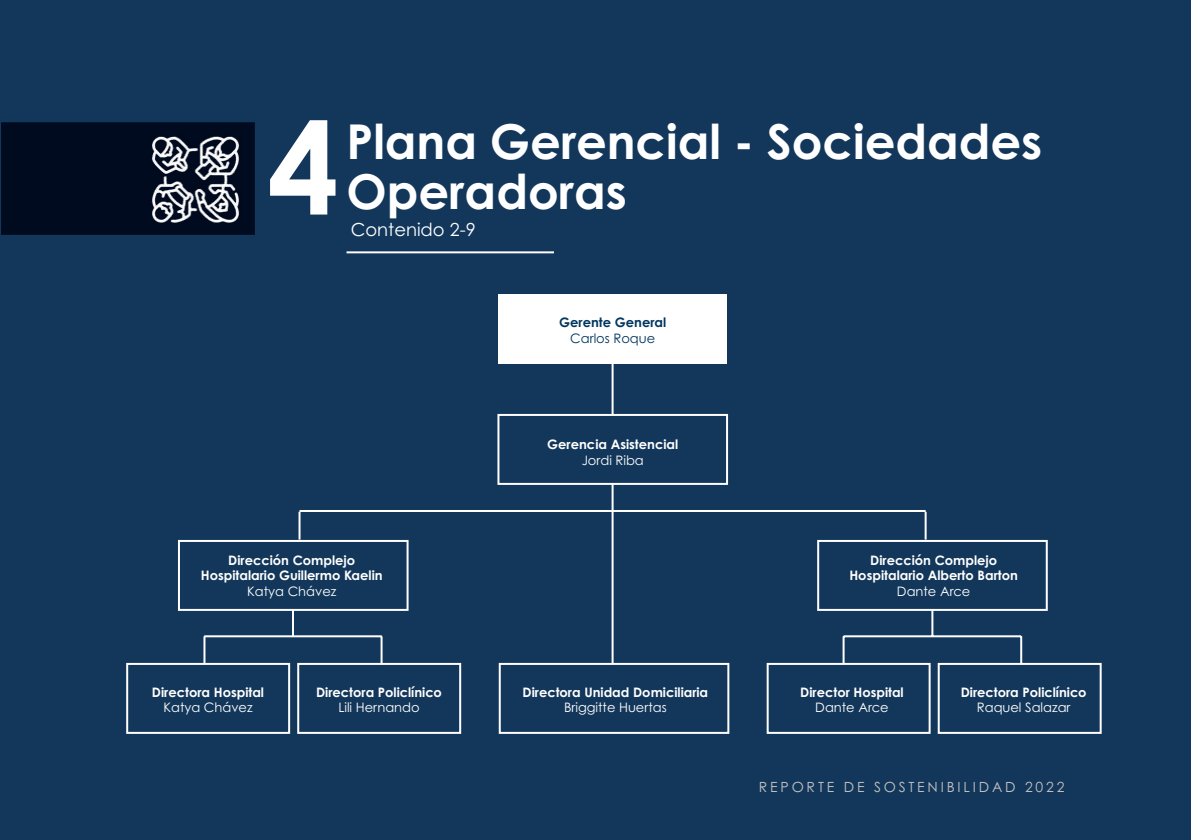
<style>
.page{position:relative;width:1191px;height:840px;background:#fff}
.page>*{position:absolute;margin:0;border:0;box-sizing:border-box;transform-origin:0 0}
.t1{font:700 128px "Century Gothic Pro";color:#fff}
.t2{font:700 48px "Century Gothic Pro";color:#fff}
.t3{font:18px "Century Gothic Pro";color:#fff}
.t4{font:14px "Century Gothic Pro";letter-spacing:.2em;color:#c2c2c2}
.t5{font:700 13px/15.6px "Century Gothic Pro";color:#fff;text-align:center}
.t6{font:13px "Century Gothic Pro";color:#fff}
.t7{font:700 13px "Century Gothic Pro";color:#00365e}
.t8{font:13px "Century Gothic Pro";color:#00365e}
.s1{font-size:18px;color:#13375b}
</style>
<div class="page">
<div style="left:0;top:0;width:1191px;height:839px;background:#13375b"></div>
<div style="left:0;top:120px;width:257px;height:117px;background:#010b20"></div>
<img style="left:151px;top:136px;width:89px;height:87px">
<hr style="left:346px;top:251px;width:208px;height:2px;background:#fff">
<div style="left:498px;top:294px;width:229px;height:69px;background:#fff"></div>
<svg style="left:126px;top:412px;width:976px;height:322px"></svg>
<hr style="left:611px;top:363px;width:2px;height:51px;background:#fff">
<hr style="left:611px;top:483px;width:2px;height:180px;background:#fff">
<hr style="left:299px;top:509px;width:626px;height:2px;background:#fff">
<hr style="left:292px;top:609px;width:2px;height:27px;background:#fff">
<hr style="left:931px;top:609px;width:2px;height:27px;background:#fff">
<hr style="left:204px;top:635px;width:178px;height:2px;background:#fff">
<hr style="left:843px;top:635px;width:178px;height:2px;background:#fff">
<hr style="left:380px;top:636px;width:2px;height:27px;background:#fff">
<hr style="left:842px;top:636px;width:2px;height:27px;background:#fff">
<hr style="left:1020px;top:636px;width:2px;height:27px;background:#fff">
<hr style="left:924px;top:511px;width:2px;height:28px;background:#fff">
<hr style="left:298px;top:511px;width:2px;height:28px;background:#fff">
<h1 class="t1" style="left:267px;top:88px;width:73px">4</h1>
<h2 class="t2" style="left:346px;top:111px;width:697px">Plana Gerencial - Sociedades</h2>
<h2 class="t2" style="left:346px;top:161px;width:282px">Operadoras</h2>
<h3 class="t3" style="left:351px;top:218px;width:126px">Contenido 2-9</h3>
<p class="t7" style="left:559px;top:314px;width:108px">Gerente General</p>
<p class="t8" style="left:570px;top:330px;width:86px">Carlos Roque</p>
<p class="t5" style="left:547px;top:436px;width:132px">Gerencia Asistencial</p>
<p class="t6" style="left:581px;top:451px;width:64px">Jordi Riba</p>
<p class="t5" style="left:201px;top:551px;width:183px">Dirección Complejo<br>Hospitalario Guillermo Kaelin</p>
<p class="t6" style="left:247px;top:583px;width:91px">Katya Chávez</p>
<p class="t5" style="left:849px;top:551px;width:170px">Dirección Complejo<br>Hospitalario Alberto Barton</p>
<p class="t6" style="left:897px;top:583px;width:75px">Dante Arce</p>
<p class="t5" style="left:152px;top:683px;width:113px">Directora Hospital</p>
<p class="t6" style="left:163px;top:699px;width:91px">Katya Chávez</p>
<p class="t5" style="left:316px;top:683px;width:127px">Directora Policlínico</p>
<p class="t6" style="left:338px;top:699px;width:83px">Lili Hernando</p>
<p class="t5" style="left:522px;top:683px;width:187px">Directora Unidad Domiciliaria</p>
<p class="t6" style="left:564px;top:699px;width:104px">Briggitte Huertas</p>
<p class="t5" style="left:800px;top:683px;width:105px">Director Hospital</p>
<p class="t6" style="left:815px;top:699px;width:75px">Dante Arce</p>
<p class="t5" style="left:960px;top:683px;width:127px">Directora Policlínico</p>
<p class="t6" style="left:976px;top:699px;width:95px">Raquel Salazar</p>
<p class="t4" style="left:759px;top:777px;width:343px">REPORTE DE SOSTENIBILIDAD 2022 <span class="s1">17</span></p>
</div>
